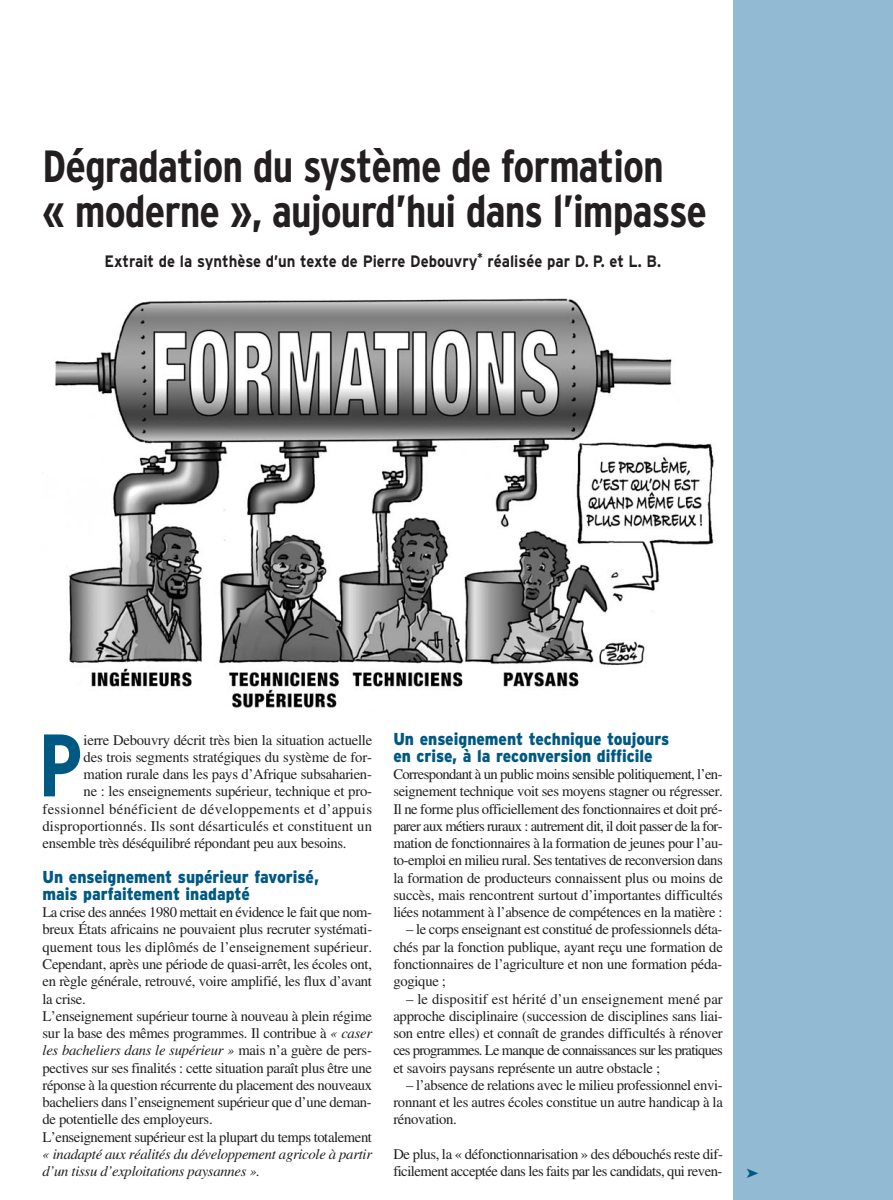
<style>
.page{position:relative;width:893px;height:1200px;background:#fff}
.page>*{position:absolute;margin:0;border:0;box-sizing:border-box;transform-origin:0 0}
.t1{font:700 condensed 88.35px "Interstate";color:#005983}
.t2{font:700 condensed 45px/45px "Interstate";letter-spacing:-.02em;color:#231f20}
.t3{font:900 17.25px/17.2px "Interstate";color:#005983;scale:.9 1}
.t4{font:700 16.5px "Interstate";color:#231f20;scale:.9 1}
.t5{font:14.7px/17.2px "Times";letter-spacing:-.02em;color:#231f20;text-align:justify}
.t6{font:italic 14.7px/17.2px "Times";letter-spacing:-.02em;color:#231f20}
.t7{font:14.7px "Times";letter-spacing:.005em;color:#231f20}
.t8{font:14.7px "Times";letter-spacing:.02em;color:#231f20}
.s1{font-style:italic}
</style>
<div class="page">
<div style="left:733px;top:0;width:160px;height:1199px;background:#93bad3"></div>
<img style="left:55px;top:298px;width:659px;height:410px">
<h2 class="t2" style="left:43px;top:144px;width:666px">Dégradation du système de formation<br>« moderne », aujourd’hui dans l’impasse</h2>
<p class="t4" style="left:104px;top:251px;width:620px">Extrait de la synthèse d’un texte de Pierre Debouvry<sup>*</sup> réalisée par D. P. et L. B.</p>
<h1 class="t1" style="left:38px;top:714px;width:46px">P</h1>
<p class="t5" style="left:84px;top:732px;width:290px">ierre Debouvry décrit très bien la situation actuelle</p>
<p class="t5" style="left:84px;top:749px;width:290px">des trois segments stratégiques du système de for-</p>
<p class="t5" style="left:84px;top:766px;width:290px">mation rurale dans les pays d’Afrique subsaharien-</p>
<p class="t5" style="left:84px;top:784px;width:290px">ne : les enseignements supérieur, technique et pro-</p>
<p class="t8" style="left:43px;top:803px;width:331px">fessionnel bénéficient de développements et d’appuis</p>
<p class="t7" style="left:43px;top:820px;width:331px">disproportionnés. Ils sont désarticulés et constituent un</p>
<p class="t5" style="left:43px;top:835px;width:306px">ensemble très déséquilibré répondant peu aux besoins.</p>
<p class="t3" style="left:43px;top:867px;width:309px">Un enseignement supérieur favorisé, mais parfaitement inadapté</p>
<p class="t5" style="left:43px;top:904px;width:331px;text-align:left">La crise des années 1980 mettait en évidence le fait que nom&shy;breux États africains ne pouvaient plus recruter systémati&shy;quement tous les diplômés de l’enseignement supérieur.<br>Cependant, après une période de quasi-arrêt, les écoles ont, en règle générale, retrouvé, voire amplifié, les flux d’avant la crise.<br>L’enseignement supérieur tourne à nouveau à plein régime sur la base des mêmes programmes. Il contribue à <span class="s1">« caser les bacheliers dans le supérieur »</span> mais n’a guère de pers&shy;pectives sur ses finalités : cette situation paraît plus être une réponse à la question récurrente du placement des nouveaux bacheliers dans l’enseignement supérieur que d’une deman&shy;de potentielle des employeurs.<br>L’enseignement supérieur est la plupart du temps totalement</p>
<p class="t6" style="left:43px;top:1146px;width:331px">« inadapté aux réalités du développement agricole à partir d’un tissu d’exploitations paysannes ».</p>
<p class="t3" style="left:393px;top:729px;width:308px">Un enseignement technique toujours en crise, à la reconversion difficile</p>
<p class="t5" style="left:393px;top:766px;width:331px">Correspondant à un public moins sensible politiquement, l’en&shy;seignement technique voit ses moyens stagner ou régresser.<br>Il ne forme plus officiellement des fonctionnaires et doit pré&shy;parer aux métiers ruraux : autrement dit, il doit passer de la for&shy;mation de fonctionnaires à la formation de jeunes pour l’au&shy;to-emploi en milieu rural. Ses tentatives de reconversion dans la formation de producteurs connaissent plus ou moins de succès, mais rencontrent surtout d’importantes difficultés liées notamment à l’absence de compétences en la matière :</p>
<p class="t5" style="left:393px;top:922px;width:331px;text-indent:13px">– le corps enseignant est constitué de professionnels déta&shy;chés par la fonction publique, ayant reçu une formation de fonctionnaires de l’agriculture et non une formation péda&shy;gogique ;</p>
<p class="t5" style="left:393px;top:991px;width:331px;text-indent:13px">– le dispositif est hérité d’un enseignement mené par approche disciplinaire (succession de disciplines sans liai&shy;son entre elles) et connaît de grandes difficultés à rénover ces programmes. Le manque de connaissances sur les pratiques et savoirs paysans représente un autre obstacle ;</p>
<p class="t5" style="left:393px;top:1077px;width:331px;text-indent:13px">– l’absence de relations avec le milieu professionnel envi&shy;ronnant et les autres écoles constitue un autre handicap à la rénovation.</p>
<p class="t5" style="left:393px;top:1146px;width:331px">De plus, la « défonctionnarisation » des débouchés reste dif&shy;ficilement acceptée dans les faits par les candidats, qui reven-</p>
</div>
